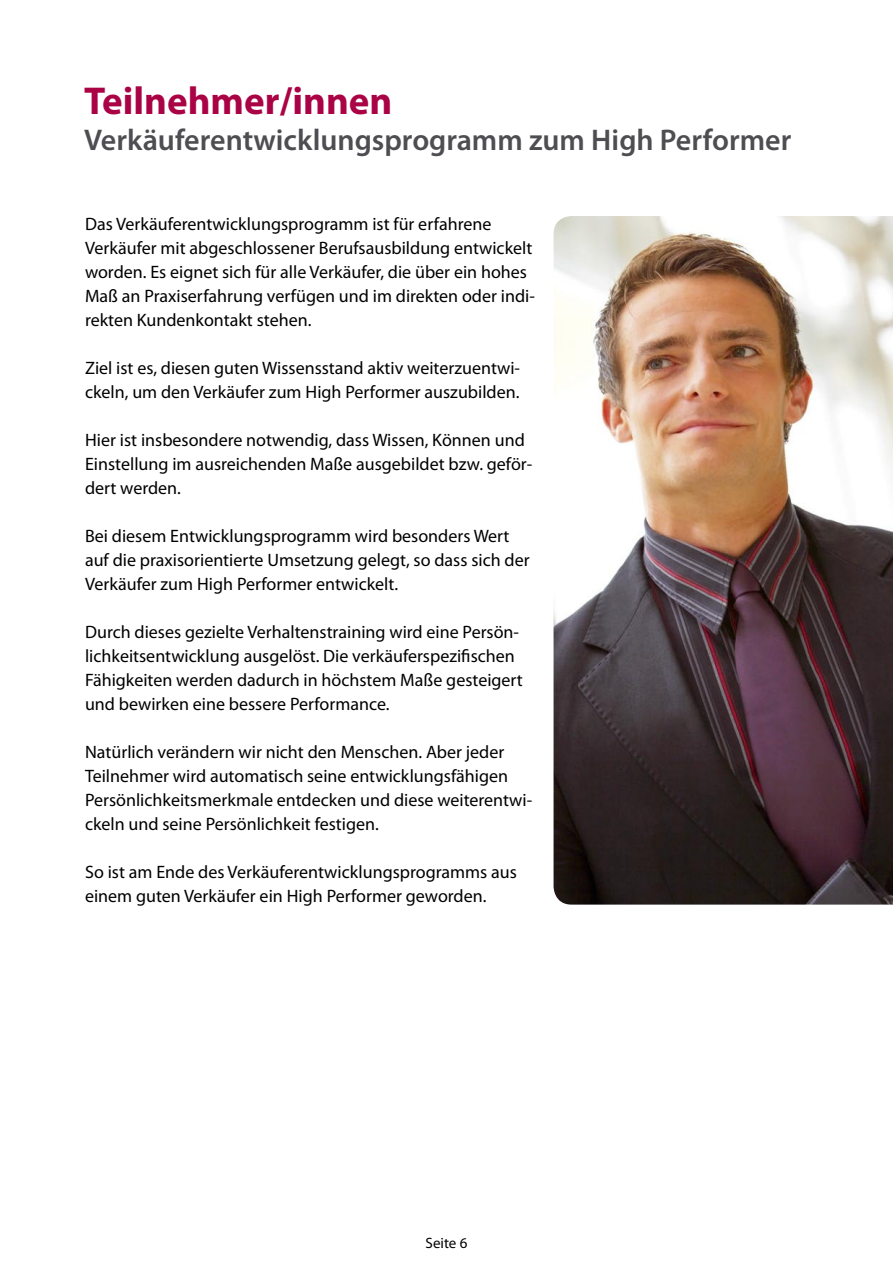
<style>
.page{position:relative;width:893px;height:1263px;background:#fff}
.page>*{position:absolute;margin:0;border:0;box-sizing:border-box;transform-origin:0 0}
.t1{font:700 39px "Myriad Pro";color:#aa0345}
.t2{font:600 30px "Myriad Pro";color:#4e4d51}
.t3{font:18px/24px "Myriad Pro";color:#000}
.t4{font:15px "Myriad Pro";color:#000}
</style>
<div class="page">
<img style="left:554px;top:216px;width:339px;height:689px">
<h1 class="t1" style="left:84px;top:76px;width:310px">Teilnehmer/innen</h1>
<h2 class="t2" style="left:84px;top:121px;width:709px">Verkäuferentwicklungsprogramm zum High Performer</h2>
<p class="t3" style="left:85px;top:211px;width:451px">Das Verkäuferentwicklungsprogramm ist für erfahrene Verkäufer mit abgeschlossener Berufsausbildung entwickelt worden. Es eignet sich für alle Verkäufer, die über ein hohes Maß an Praxiserfahrung verfügen und im direkten oder indi&shy;rekten Kundenkontakt stehen.</p>
<p class="t3" style="left:85px;top:355px;width:437px">Ziel ist es, diesen guten Wissensstand aktiv weiterzuentwi&shy;ckeln, um den Verkäufer zum High Performer auszubilden.</p>
<p class="t3" style="left:85px;top:427px;width:449px">Hier ist insbesondere notwendig, dass Wissen, Können und<br>Einstellung im ausreichenden Maße ausgebildet bzw. geför&shy;dert werden.</p>
<p class="t3" style="left:85px;top:523px;width:446px">Bei diesem Entwicklungsprogramm wird besonders Wert auf die praxisorientierte Umsetzung gelegt, so dass sich der<br>Verkäufer zum High Performer entwickelt.</p>
<p class="t3" style="left:85px;top:619px;width:439px">Durch dieses gezielte Verhaltenstraining wird eine Persön&shy;lichkeitsentwicklung ausgelöst. Die verkäuferspezifischen Fähigkeiten werden dadurch in höchstem Maße gesteigert und bewirken eine bessere Performance.</p>
<p class="t3" style="left:85px;top:739px;width:449px">Natürlich verändern wir nicht den Menschen. Aber jeder Teilnehmer wird automatisch seine entwicklungsfähigen Persönlichkeitsmerkmale entdecken und diese weiterentwi&shy;ckeln und seine Persönlichkeit festigen.</p>
<p class="t3" style="left:85px;top:859px;width:433px">So ist am Ende des Verkäuferentwicklungsprogramms aus einem guten Verkäufer ein High Performer geworden.</p>
<p class="t4" style="left:426px;top:1233px;width:43px">Seite 6</p>
</div>
